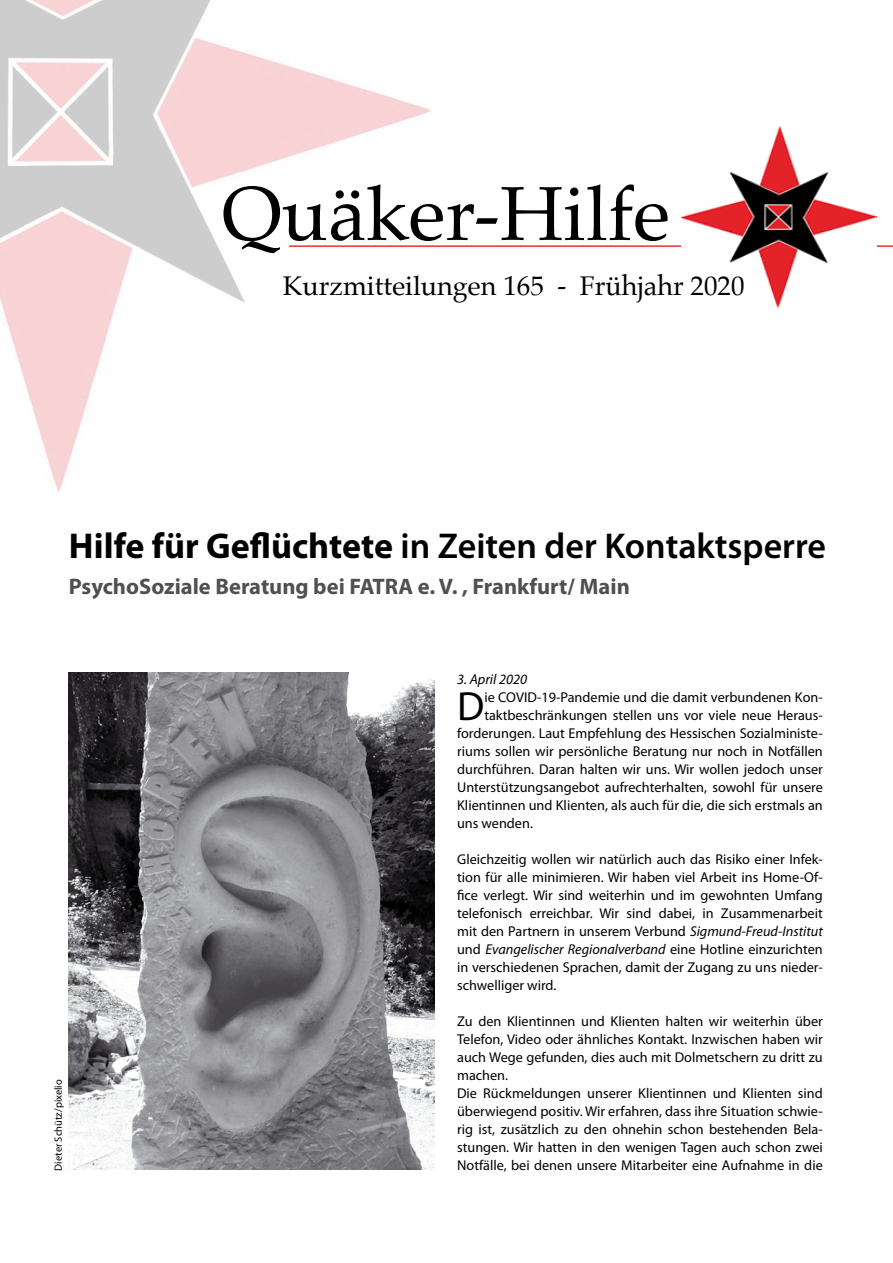
<style>
.page{position:relative;width:893px;height:1263px;background:#fff}
.page>*{position:absolute;margin:0;border:0;box-sizing:border-box;transform-origin:0 0}
.t1{font:76.5px "Palatino";color:#000}
.t2{font:40.95px "Myriad Pro";color:#000}
.t3{font:600 36px "Myriad Pro";color:#000}
.t4{font:27px "Palatino";color:#000}
.t5{font:700 22.5px "Myriad Pro";color:#504f53}
.t6{font:14.25px/18px "Myriad Pro";color:#000;text-align:justify}
.t7{font:italic 14.25px "Myriad Pro";color:#000}
.t8{font:10.5px "Myriad Pro";color:#000}
.s1{font-weight:700}
.s2{font-style:italic}
</style>
<div class="page">
<img style="left:0;top:0;width:430px;height:492px">
<hr style="left:289px;top:245px;width:604px;height:2px;background:#e73231">
<img style="left:682px;top:126px;width:195px;height:182px">
<img style="left:69px;top:672px;width:366px;height:498px">
<h1 class="t1" style="left:222px;top:150px;width:450px">Quäker-Hilfe</h1>
<h3 class="t4" style="left:283px;top:263px;width:463px">Kurzmitteilungen 165 - Frühjahr 2020</h3>
<h3 class="t3" style="left:69px;top:523px;width:759px"><span class="s1">Hilfe für Geflüchtete</span> in Zeiten der Kontaktsperre</h3>
<h3 class="t5" style="left:69px;top:572px;width:562px">PsychoSoziale Beratung bei FATRA e. V. , Frankfurt/ Main</h3>
<p class="t8" style="left:52px;top:1170px;width:93px;rotate:-90deg">Dieter Schütz/pixelio</p>
<p class="t7" style="left:457px;top:670px;width:71px">3. April 2020</p>
<h2 class="t2" style="left:457px;top:681px;width:29px">D</h2>
<p class="t6" style="left:484px;top:688px;width:340px">ie COVID-19-Pandemie und die damit verbundenen Kon-</p>
<p class="t6" style="left:484px;top:706px;width:340px">taktbeschränkungen stellen uns vor viele neue Heraus-</p>
<p class="t6" style="left:457px;top:724px;width:367px">forderungen. Laut Empfehlung des Hessischen Sozialministe-</p>
<p class="t6" style="left:457px;top:742px;width:367px">riums sollen wir persönliche Beratung nur noch in Notfällen</p>
<p class="t6" style="left:457px;top:760px;width:367px">durchführen. Daran halten wir uns. Wir wollen jedoch unser</p>
<p class="t6" style="left:457px;top:778px;width:367px">Unterstützungsangebot aufrechterhalten, sowohl für unsere</p>
<p class="t6" style="left:457px;top:796px;width:367px">Klientinnen und Klienten, als auch für die, die sich erstmals an</p>
<p class="t6" style="left:457px;top:814px;width:77px">uns wenden.</p>
<p class="t6" style="left:457px;top:850px;width:367px">Gleichzeitig wollen wir natürlich auch das Risiko einer Infek&shy;tion für alle minimieren. Wir haben viel Arbeit ins Home-Of&shy;fice verlegt. Wir sind weiterhin und im gewohnten Umfang telefonisch erreichbar. Wir sind dabei, in Zusammenarbeit mit den Partnern in unserem Verbund <span class="s2">Sigmund-Freud-Institut </span>und <span class="s2">Evangelischer Regionalverband</span> eine Hotline einzurichten in verschiedenen Sprachen, damit der Zugang zu uns nieder&shy;schwelliger wird.</p>
<p class="t6" style="left:457px;top:1012px;width:367px;text-align:left">Zu den Klientinnen und Klienten halten wir weiterhin über Telefon, Video oder ähnliches Kontakt. Inzwischen haben wir auch Wege gefunden, dies auch mit Dolmetschern zu dritt zu machen.<br>Die Rückmeldungen unserer Klientinnen und Klienten sind überwiegend positiv. Wir erfahren, dass ihre Situation schwie&shy;rig ist, zusätzlich zu den ohnehin schon bestehenden Bela&shy;stungen. Wir hatten in den wenigen Tagen auch schon zwei</p>
<p class="t6" style="left:457px;top:1156px;width:367px">Notfälle, bei denen unsere Mitarbeiter eine Aufnahme in die</p>
</div>
